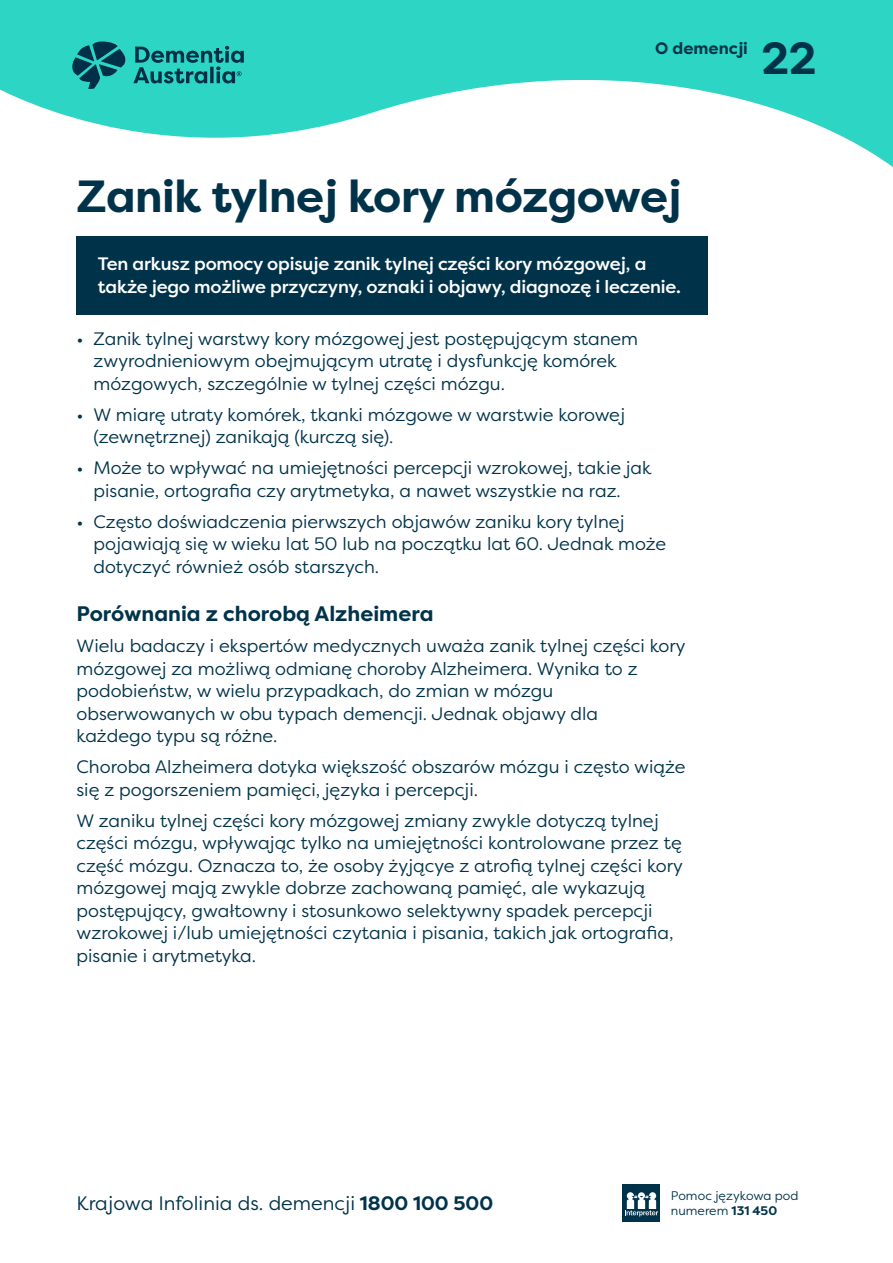
<style>
.page{position:relative;width:893px;height:1263px;background:#fff}
.page>*{position:absolute;margin:0;border:0;box-sizing:border-box;transform-origin:0 0}
.t1{font:700 45px "Filson Pro";letter-spacing:-.01em;color:#00334a}
.t2{font:700 21px "Filson Pro";color:#00334a}
.t3{font:19.5px "Filson Pro";color:#00334a}
.t4{font:18px/22.5px "Filson Pro";color:#00334a}
.t5{font:500 18px/22.5px "Filson Pro";letter-spacing:-.01em;color:#fff}
.t6{font:700 16.5px "Filson Pro";color:#00334a}
.t7{font:12.45px "Filson Pro";color:#00334a}
.s1{font-weight:700}
</style>
<div class="page">
<svg style="left:0;top:0;width:893px;height:167px;fill:#2cd5c4"></svg>
<svg style="left:72px;top:41px;width:172px;height:48px"></svg>
<div style="left:77px;top:236px;width:631px;height:79px;background:#00334a"></div>
<div style="left:623px;top:1184px;width:37px;height:37px;background:#00334a"></div>
<svg style="left:625px;top:1192px;width:33px;height:24px"></svg>
<p class="t6" style="left:655px;top:38px;width:94px">O demencji</p>
<p class="t1" style="left:761px;top:30px;width:56px">22</p>
<p class="t1" style="left:77px;top:167px;width:607px">Zanik tylnej kory mózgowej</p>
<p class="t5" style="left:98px;top:252px;width:585px">Ten arkusz pomocy opisuje zanik tylnej części kory mózgowej, a także jego możliwe przyczyny, oznaki i objawy, diagnozę i leczenie.</p>
<p class="t4" style="left:94px;top:327px;width:546px;text-indent:-17px">• Zanik tylnej warstwy kory mózgowej jest postępującym stanem zwyrodnieniowym obejmującym utratę i dysfunkcję komórek mózgowych, szczególnie w tylnej części mózgu.</p>
<p class="t4" style="left:94px;top:403px;width:533px;text-indent:-17px">• W miarę utraty komórek, tkanki mózgowe w warstwie korowej (zewnętrznej) zanikają (kurczą się).</p>
<p class="t4" style="left:94px;top:456px;width:559px;text-indent:-17px">• Może to wpływać na umiejętności percepcji wzrokowej, takie jak pisanie, ortografia czy arytmetyka, a nawet wszystkie na raz.</p>
<p class="t4" style="left:94px;top:510px;width:574px;text-indent:-17px">• Często doświadczenia pierwszych objawów zaniku kory tylnej pojawiają się w wieku lat 50 lub na początku lat 60. Jednak może dotyczyć również osób starszych.</p>
<p class="t2" style="left:77px;top:600px;width:358px">Porównania z chorobą Alzheimera</p>
<p class="t4" style="left:77px;top:634px;width:610px">Wielu badaczy i ekspertów medycznych uważa zanik tylnej części kory mózgowej za możliwą odmianę choroby Alzheimera. Wynika to z podobieństw, w wielu przypadkach, do zmian w mózgu obserwowanych w obu typach demencji. Jednak objawy dla<br>każdego typu są różne.</p>
<p class="t4" style="left:77px;top:755px;width:610px">Choroba Alzheimera dotyka większość obszarów mózgu i często wiąże się z pogorszeniem pamięci, języka i percepcji.</p>
<p class="t4" style="left:77px;top:808px;width:608px">W zaniku tylnej części kory mózgowej zmiany zwykle dotyczą tylnej części mózgu, wpływając tylko na umiejętności kontrolowane przez tę część mózgu. Oznacza to, że osoby żyjącye z atrofią tylnej części kory mózgowej mają zwykle dobrze zachowaną pamięć, ale wykazują postępujący, gwałtowny i stosunkowo selektywny spadek percepcji wzrokowej i/lub umiejętności czytania i pisania, takich jak ortografia, pisanie i arytmetyka.</p>
<p class="t7" style="left:671px;top:1187px;width:129px">Pomoc językowa pod</p>
<p class="t3" style="left:77px;top:1190px;width:418px">Krajowa Infolinia ds. demencji <span class="s1">1800 100 500</span></p>
<p class="t7" style="left:671px;top:1202px;width:108px">numerem <span class="s1">131 450</span></p>
</div>
